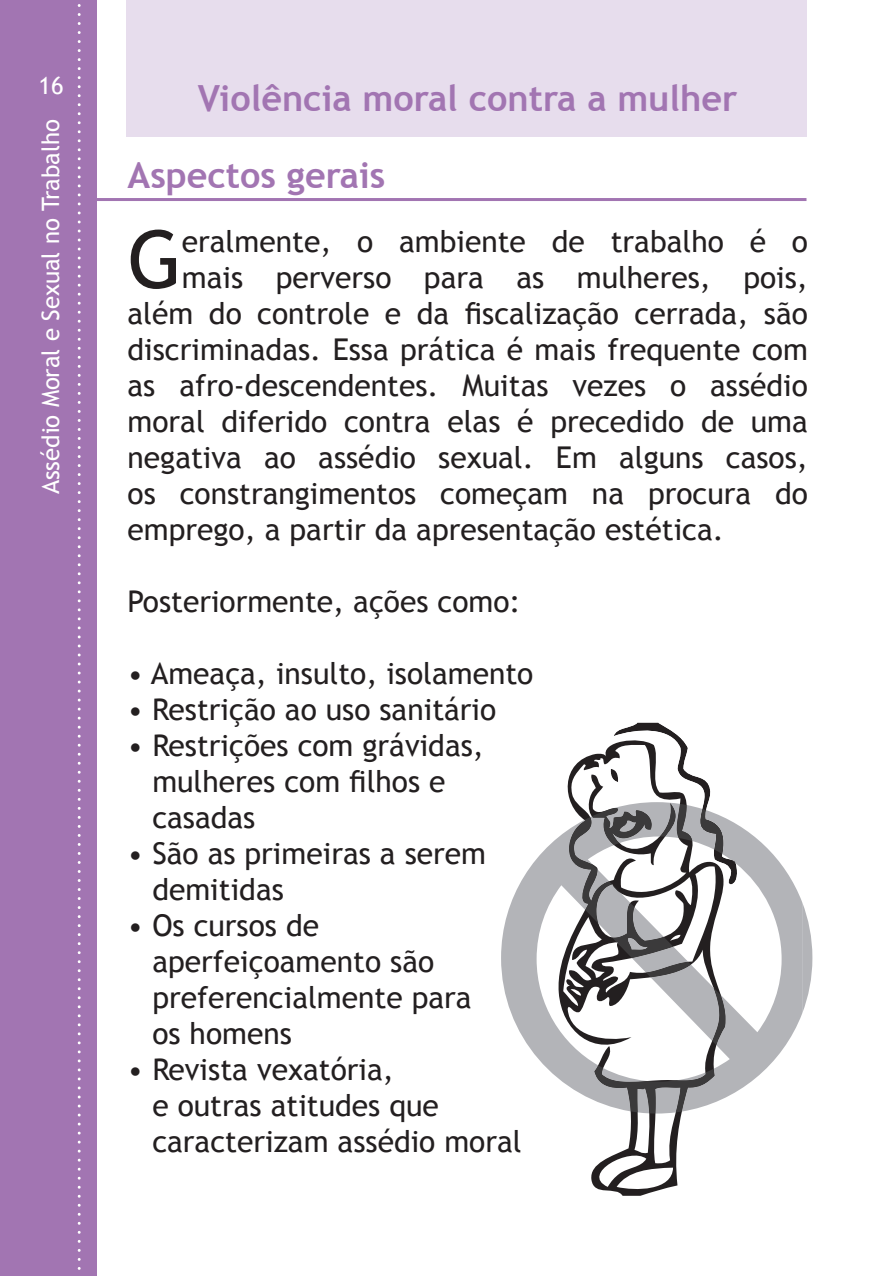
<style>
.page{position:relative;width:893px;height:1276px;background:#fff}
.page>*{position:absolute;margin:0;border:0;box-sizing:border-box;transform-origin:0 0}
.t1{font:80.4px "Trebuchet MS";color:#231f20}
.t2{font:700 36px/77.1px "Trebuchet MS";color:#a275b2}
.t3{font:30px/36px "Trebuchet MS";color:#231f20}
.t4{font:24px "Trebuchet MS";color:#fff}
</style>
<div class="page">
<div style="left:0;top:0;width:96px;height:1276px;background:#a275b2"></div>
<svg style="left:78px;top:4px;width:3px;height:1266px"></svg>
<svg style="left:802px;top:902px;width:10px;height:112px"></svg>
<svg style="left:591px;top:1113px;width:89px;height:78px"></svg>
<svg style="left:501px;top:825px;width:301px;height:272px"></svg>
<svg style="left:558px;top:723px;width:180px;height:283px"></svg>
<svg style="left:559px;top:804px;width:167px;height:309px"></svg>
<div style="left:126px;top:0;width:680px;height:136px;background:#e7dded"></div>
<hr style="left:95px;top:198px;width:711px;height:3px;background:#a275b2">
<p class="t4" style="left:39px;top:71px;width:27px">16</p>
<p class="t2" style="left:128px;top:59px;width:611px;text-indent:70px">Violência moral contra a mulher<br>Aspectos gerais</p>
<h1 class="t1" style="left:128px;top:212px;width:56px">G</h1>
<p class="t3" style="left:182px;top:224px;width:628px">eralmente, o ambiente de trabalho é o</p>
<p class="t4" style="left:37px;top:494px;width:377px;rotate:-90deg">Assédio Moral e Sexual no Trabalho</p>
<p class="t3" style="left:182px;top:260px;width:628px">mais perverso para as mulheres, pois,</p>
<p class="t3" style="left:128px;top:296px;width:682px">além do controle e da fiscalização cerrada, são</p>
<p class="t3" style="left:128px;top:332px;width:682px">discriminadas. Essa prática é mais frequente com</p>
<p class="t3" style="left:128px;top:368px;width:682px">as afro-descendentes. Muitas vezes o assédio</p>
<p class="t3" style="left:128px;top:404px;width:682px">moral diferido contra elas é precedido de uma</p>
<p class="t3" style="left:128px;top:440px;width:682px">negativa ao assédio sexual. Em alguns casos,</p>
<p class="t3" style="left:128px;top:476px;width:682px">os constrangimentos começam na procura do</p>
<p class="t3" style="left:128px;top:512px;width:598px">emprego, a partir da apresentação estética.</p>
<p class="t3" style="left:128px;top:584px;width:394px">Posteriormente, ações como:</p>
<p class="t3" style="left:128px;top:656px;width:407px">• Ameaça, insulto, isolamento</p>
<p class="t3" style="left:128px;top:692px;width:370px">• Restrição ao uso sanitário</p>
<p class="t3" style="left:152px;top:728px;width:333px;text-indent:-25px">• Restrições com grávidas, mulheres com filhos e casadas</p>
<p class="t3" style="left:152px;top:836px;width:335px;text-indent:-25px">• São as primeiras a serem demitidas</p>
<p class="t3" style="left:152px;top:908px;width:321px;text-indent:-25px">• Os cursos de aperfeiçoamento são preferencialmente para os homens</p>
<p class="t3" style="left:152px;top:1052px;width:371px;text-indent:-25px">• Revista vexatória,<br>e outras atitudes que caracterizam assédio moral</p>
</div>
